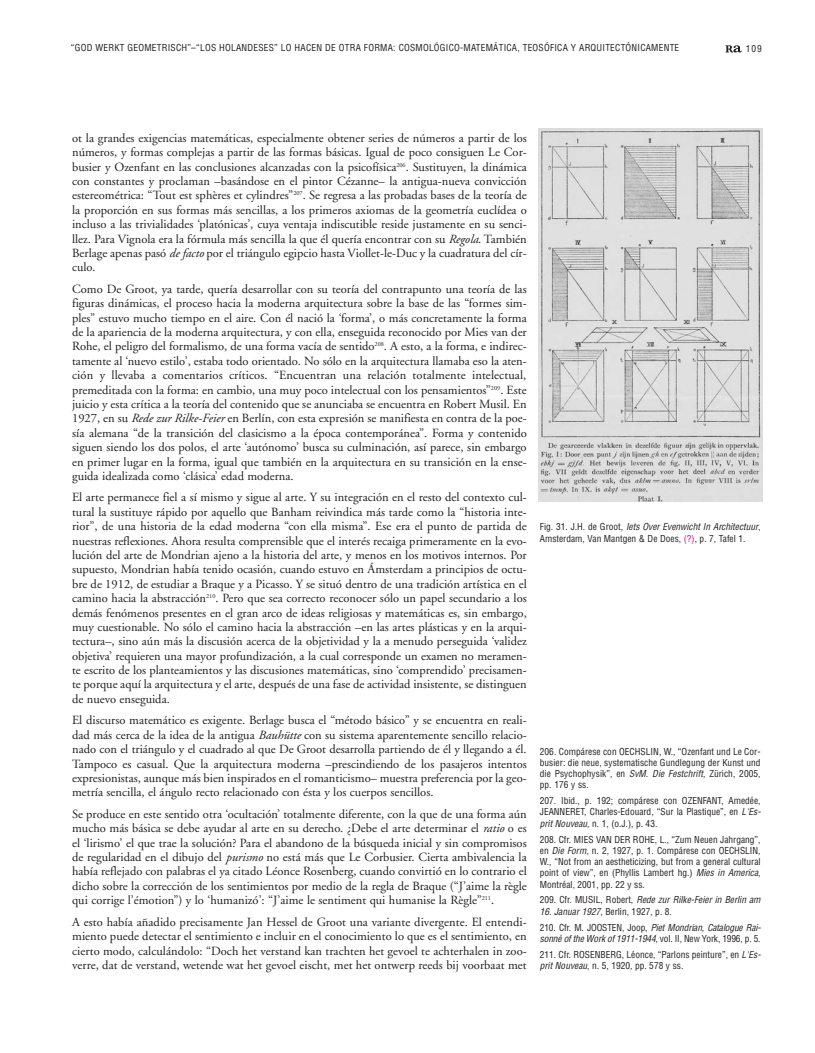
<style>
.page{position:relative;width:815px;height:1053px;background:#fff}
.page>*{position:absolute;margin:0;border:0;box-sizing:border-box;transform-origin:0 0}
.t1{font:12.5px/14.4px "Adobe Garamond";color:#231f20;text-align:justify}
.t2{font:condensed 9.38px/11.2px "Helvetica";color:#231f20}
.t3{font:condensed 9.38px "Helvetica";letter-spacing:.025em;color:#231f20}
.t4{font:italic condensed 9.38px "Helvetica";color:#231f20}
.s1{font-style:italic}
.s2{color:#ed028c}
.s3{font-style:normal}
</style>
<div class="page">
<svg style="left:725px;top:45px;width:17px;height:7px"></svg>
<img style="left:538px;top:129px;width:224px;height:372px">
<p class="t3" style="left:71px;top:44px;width:610px">“GOD WERKT GEOMETRISCH”–“LOS HOLANDESES” LO HACEN DE OTRA FORMA: COSMOLÓGICO-MATEMÁTICA, TEOSÓFICA Y ARQUITECTÓNICAMENTE</p>
<p class="t2" style="left:746px;top:44px;width:17px">109</p>
<p class="t1" style="left:72px;top:132px;width:456px">ot la grandes exigencias matemáticas, especialmente obtener series de números a partir de los números, y formas complejas a partir de las formas básicas. Igual de poco consiguen Le Cor&shy;busier y Ozenfant en las conclusiones alcanzadas con la psicofísica<sup>206</sup>. Sustituyen, la dinámica con constantes y proclaman –basándose en el pintor Cézanne– la antigua-nueva convicción estereométrica: “Tout est sphères et cylindres”<sup>207</sup>. Se regresa a las probadas bases de la teoría de la proporción en sus formas más sencillas, a los primeros axiomas de la geometría euclídea o incluso a las trivialidades ‘platónicas’, cuya ventaja indiscutible reside justamente en su senci&shy;llez. Para Vignola era la fórmula más sencilla la que él quería encontrar con su <span class="s1">Regola</span>. También Berlage apenas pasó <span class="s1">de facto</span> por el triángulo egipcio hasta Viollet-le-Duc y la cuadratura del cír&shy;culo.</p>
<p class="t1" style="left:72px;top:283px;width:456px">Como De Groot, ya tarde, quería desarrollar con su teoría del contrapunto una teoría de las figuras dinámicas, el proceso hacia la moderna arquitectura sobre la base de las “formes sim&shy;ples” estuvo mucho tiempo en el aire. Con él nació la ‘forma’, o más concretamente la forma de la apariencia de la moderna arquitectura, y con ella, enseguida reconocido por Mies van der Rohe, el peligro del formalismo, de una forma vacía de sentido<sup>208</sup>. A esto, a la forma, e indirec&shy;tamente al ‘nuevo estilo’, estaba todo orientado. No sólo en la arquitectura llamaba eso la aten&shy;ción y llevaba a comentarios críticos. “Encuentran una relación totalmente intelectual, premeditada con la forma: en cambio, una muy poco intelectual con los pensamientos”<sup>209</sup>. Este juicio y esta crítica a la teoría del contenido que se anunciaba se encuentra en Robert Musil. En 1927, en su <span class="s1">Rede zur Rilke-Feier</span> en Berlín, con esta expresión se manifiesta en contra de la poe&shy;sía alemana “de la transición del clasicismo a la época contemporánea”. Forma y contenido siguen siendo los dos polos, el arte ‘autónomo’ busca su culminación, así parece, sin embargo en primer lugar en la forma, igual que también en la arquitectura en su transición en la ense&shy;guida idealizada como ‘clásica’ edad moderna.</p>
<p class="t1" style="left:72px;top:491px;width:456px">El arte permanece fiel a sí mismo y sigue al arte. Y su integración en el resto del contexto cul&shy;tural la sustituye rápido por aquello que Banham reivindica más tarde como la “historia inte&shy;rior”, de una historia de la edad moderna “con ella misma”. Ese era el punto de partida de nuestras reflexiones. Ahora resulta comprensible que el interés recaiga primeramente en la evo&shy;lución del arte de Mondrian ajeno a la historia del arte, y menos en los motivos internos. Por supuesto, Mondrian había tenido ocasión, cuando estuvo en Ámsterdam a principios de octu&shy;bre de 1912, de estudiar a Braque y a Picasso. Y se situó dentro de una tradición artística en el camino hacia la abstracción<sup>210</sup>. Pero que sea correcto reconocer sólo un papel secundario a los demás fenómenos presentes en el gran arco de ideas religiosas y matemáticas es, sin embargo, muy cuestionable. No sólo el camino hacia la abstracción –en las artes plásticas y en la arqui&shy;tectura–, sino aún más la discusión acerca de la objetividad y la a menudo perseguida ‘validez objetiva’ requieren una mayor profundización, a la cual corresponde un examen no meramen&shy;te escrito de los planteamientos y las discusiones matemáticas, sino ‘comprendido’ precisamen&shy;te porque aquí la arquitectura y el arte, después de una fase de actividad insistente, se distinguen de nuevo enseguida.</p>
<p class="t1" style="left:72px;top:714px;width:456px">El discurso matemático es exigente. Berlage busca el “método básico” y se encuentra en reali&shy;dad más cerca de la idea de la antigua <span class="s1">Bauhütte</span> con su sistema aparentemente sencillo relacio&shy;nado con el triángulo y el cuadrado al que De Groot desarrolla partiendo de él y llegando a él.<br>Tampoco es casual. Que la arquitectura moderna –prescindiendo de los pasajeros intentos expresionistas, aunque más bien inspirados en el romanticismo– muestra preferencia por la geo&shy;metría sencilla, el ángulo recto relacionado con ésta y los cuerpos sencillos.</p>
<p class="t1" style="left:72px;top:807px;width:456px">Se produce en este sentido otra ‘ocultación’ totalmente diferente, con la que de una forma aún mucho más básica se debe ayudar al arte en su derecho. ¿Debe el arte determinar el <span class="s1">ratio</span> o es el ‘lirismo’ el que trae la solución? Para el abandono de la búsqueda inicial y sin compromisos de regularidad en el dibujo del <span class="s1">purismo</span> no está más que Le Corbusier. Cierta ambivalencia la había reflejado con palabras el ya citado Léonce Rosenberg, cuando convirtió en lo contrario el dicho sobre la corrección de los sentimientos por medio de la regla de Braque (“J’aime la règle qui corrige l’émotion”) y lo ‘humanizó’: “J’aime le sentiment qui humanise la Règle”<sup>211</sup>.</p>
<p class="t1" style="left:72px;top:915px;width:456px">A esto había añadido precisamente Jan Hessel de Groot una variante divergente. El entendi&shy;miento puede detectar el sentimiento e incluir en el conocimiento lo que es el sentimiento, en cierto modo, calculándolo: “Doch het verstand kan trachten het gevoel te achterhalen in zoo&shy;verre, dat de verstand, wetende wat het gevoel eischt, met het ontwerp reeds bij voorbaat met</p>
<p class="t2" style="left:540px;top:522px;width:222px">F i g . 3 1 . J . H . d e G r o o t , <span class="s1">Iets Over Evenwicht In Architectuur</span>,<br>Amsterdam, Van Mantgen &amp; De Does, <span class="s2">(?)</span>, p. 7, Tafel 1.</p>
<p class="t2" style="left:540px;top:746px;width:222px;text-align:justify">206. Compárese con OECHSLIN, W., “Ozenfant und Le Cor&shy;busier: die neue, systematische Gundlegung der Kunst und die Psychophysik”, en <span class="s1">SvM. Die Festchrift</span>, Zürich, 2005, pp. 176 y ss.</p>
<p class="t2" style="left:540px;top:795px;width:224px">207. Ibid., p. 192; compárese con OZENFANT, Amedée,<br>JEANNERET, Charles-Edouard, “Sur la Plastique”, en <span class="s1">L'Es&shy;prit Nouveau,</span>n. 1, (o.J.), p. 43.</p>
<p class="t2" style="left:540px;top:834px;width:222px;text-align:justify">208. Cfr. MIES VAN DER ROHE, L., “Zum Neuen Jahrgang”, en <span class="s1">Die Form,</span> n. 2, 1927, p. 1. Compárese con OECHSLIN, W., “Not from an aestheticizing, but from a general cultural point of view”, en (Phyllis Lambert hg.) <span class="s1">Mies in America</span>, Montréal, 2001, pp. 22 y ss.</p>
<p class="t4" style="left:540px;top:896px;width:224px"><span class="s3">2 0 9 . C f r. M U S I L , R o b e rt ,</span> Rede zur Rilke-Feier in Berlin am</p>
<p class="t2" style="left:540px;top:904px;width:224px;line-height:15.9px"><span class="s1">16. Januar 1927</span>, Berlin, 1927, p. 8.<br>2 1 0 . C f r. M . J O O S T E N , J o o p , <span class="s1">Piet Mondrian, Catalogue Rai-</span></p>
<p class="t2" style="left:540px;top:931px;width:224px;line-height:15.9px"><span class="s1">sonné ofthe Work of1911-1944</span>, vo l . I I , N ew Yo rk, 1 996 , p . 5 .<br>211. Cfr. ROSENBERG, Léonce, “Parlons peinture”, en <span class="s1">L'Es-</span></p>
<p class="t2" style="left:540px;top:960px;width:145px"><span class="s1">prit Nouveau</span>, n. 5, 1920, pp. 578 y ss.</p>
</div>
